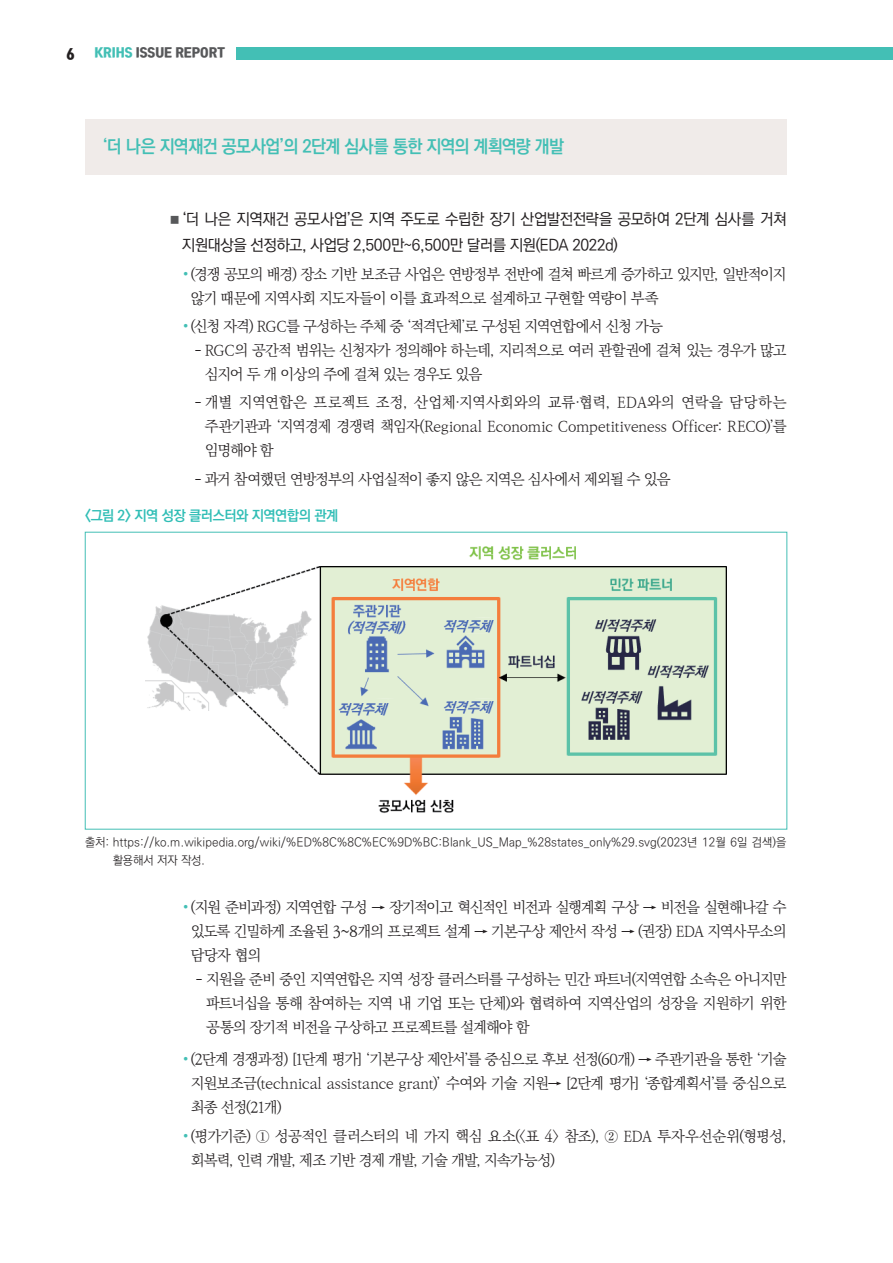
<style>
.page{position:relative;width:893px;height:1263px;background:#fff}
.page>*{position:absolute;margin:0;border:0;box-sizing:border-box;transform-origin:0 0}
.t1{font:18px "Ko Pub World Dotum PB";letter-spacing:-.045em;color:#43bfb5;scale:.95 1}
.t2{font:15.75px/25.5px "Ko Pub World Dotum PM";letter-spacing:-.035em;color:#231f20}
.t3{font:15px/24px "Ko Pub World Batang PL";letter-spacing:-.05em;color:#231f20;text-align:justify}
.t4{font:14.25px "Ko Pub World Dotum PB";letter-spacing:-.03em;color:#31beb6}
.t5{font:900 13.5px "Tmon Monsori";color:#231f20}
.t6{font:12px/17.4px "Ko Pub World Dotum PL";letter-spacing:.005em;color:#231f20}
.t7{font:900 12px "Tmon Monsori";color:#57585a}
.s1{color:#43bfb5}
.s2{font-size:10.5px;color:#57585a}
</style>
<div class="page">
<div style="left:236px;top:47px;width:657px;height:13px;background:#43bfb5"></div>
<div style="left:85px;top:119px;width:702px;height:56px;background:#f0ebe9"></div>
<img style="left:146px;top:546px;width:580px;height:267px">
<p class="t5" style="left:66px;top:46px;width:10px">6</p>
<p class="t7" style="left:94px;top:46px;width:132px"><span class="s1">KRIHS</span> ISSUE REPORT</p>
<p class="t1" style="left:102px;top:134px;width:488px">‘더 나은 지역재건 공모사업’의 2단계 심사를 통한 지역의 계획역량 개발</p>
<p class="t2" style="left:182px;top:207px;width:606px;text-indent:-12px"><span class="s2">■</span> ‘더 나은 지역재건 공모사업’은 지역 주도로 수립한 장기 산업발전전략을 공모하여 2단계 심사를 거쳐 지원대상을 선정하고, 사업당 2,500만~6,500만 달러를 지원(EDA 2022d)</p>
<p class="t3" style="left:191px;top:262px;width:597px;text-indent:-8px"><span class="s1">•</span> (경쟁 공모의 배경) 장소 기반 보조금 사업은 연방정부 전반에 걸쳐 빠르게 증가하고 있지만, 일반적이지 않기 때문에 지역사회 지도자들이 이를 효과적으로 설계하고 구현할 역량이 부족</p>
<p class="t3" style="left:183px;top:315px;width:482px"><span class="s1">•</span> (신청 자격) RGC를 구성하는 주체 중 ‘적격단체’로 구성된 지역연합에서 신청 가능</p>
<p class="t3" style="left:205px;top:339px;width:583px;text-indent:-11px">- RGC의 공간적 범위는 신청자가 정의해야 하는데, 지리적으로 여러 관할권에 걸쳐 있는 경우가 많고 심지어 두 개 이상의 주에 걸쳐 있는 경우도 있음</p>
<p class="t3" style="left:205px;top:391px;width:583px;text-indent:-11px">- 개별 지역연합은 프로젝트 조정, 산업체·지역사회와의 교류·협력, EDA와의 연락을 담당하는 주관기관과 ‘지역경제 경쟁력 책임자(Regional Economic Competitiveness Officer: RECO)’를 임명해야 함</p>
<p class="t3" style="left:194px;top:467px;width:478px">- 과거 참여했던 연방정부의 사업실적이 좋지 않은 지역은 심사에서 제외될 수 있음</p>
<p class="t4" style="left:85px;top:505px;width:255px">&lt;그림 2&gt; 지역 성장 클러스터와 지역연합의 관계</p>
<p class="t6" style="left:113px;top:834px;width:675px;text-indent:-28px">출처: https://ko.m.wikipedia.org/wiki/%ED%8C%8C%EC%9D%BC:Blank_US_Map_%28states_only%29.svg(2023년 12월 6일 검색)을 활용해서 저자 작성.</p>
<p class="t3" style="left:191px;top:895px;width:597px;text-indent:-8px"><span class="s1">•</span> (지원 준비과정) 지역연합 구성 → 장기적이고 혁신적인 비전과 실행계획 구상 → 비전을 실현해나갈 수 있도록 긴밀하게 조율된 3~8개의 프로젝트 설계 → 기본구상 제안서 작성 → (권장) EDA 지역사무소의 담당자 협의</p>
<p class="t3" style="left:206px;top:967px;width:582px;text-indent:-11px">- 지원을 준비 중인 지역연합은 지역 성장 클러스터를 구성하는 민간 파트너(지역연합 소속은 아니지만 파트너십을 통해 참여하는 지역 내 기업 또는 단체)와 협력하여 지역산업의 성장을 지원하기 위한 공통의 장기적 비전을 구상하고 프로젝트를 설계해야 함</p>
<p class="t3" style="left:191px;top:1048px;width:597px;text-indent:-8px"><span class="s1">•</span> (2단계 경쟁과정) [1단계 평가] ‘기본구상 제안서’를 중심으로 후보 선정(60개) → 주관기관을 통한 ‘기술 지원보조금(technical assistance grant)’ 수여와 기술 지원→ [2단계 평가] ‘종합계획서’를 중심으로 최종 선정(21개)</p>
<p class="t3" style="left:191px;top:1124px;width:598px;text-indent:-8px"><span class="s1">•</span> (평가기준) ① 성공적인 클러스터의 네 가지 핵심 요소(&lt;표 4&gt; 참조), ② EDA 투자우선순위(형평성, 회복력, 인력 개발, 제조 기반 경제 개발, 기술 개발, 지속가능성)</p>
</div>
